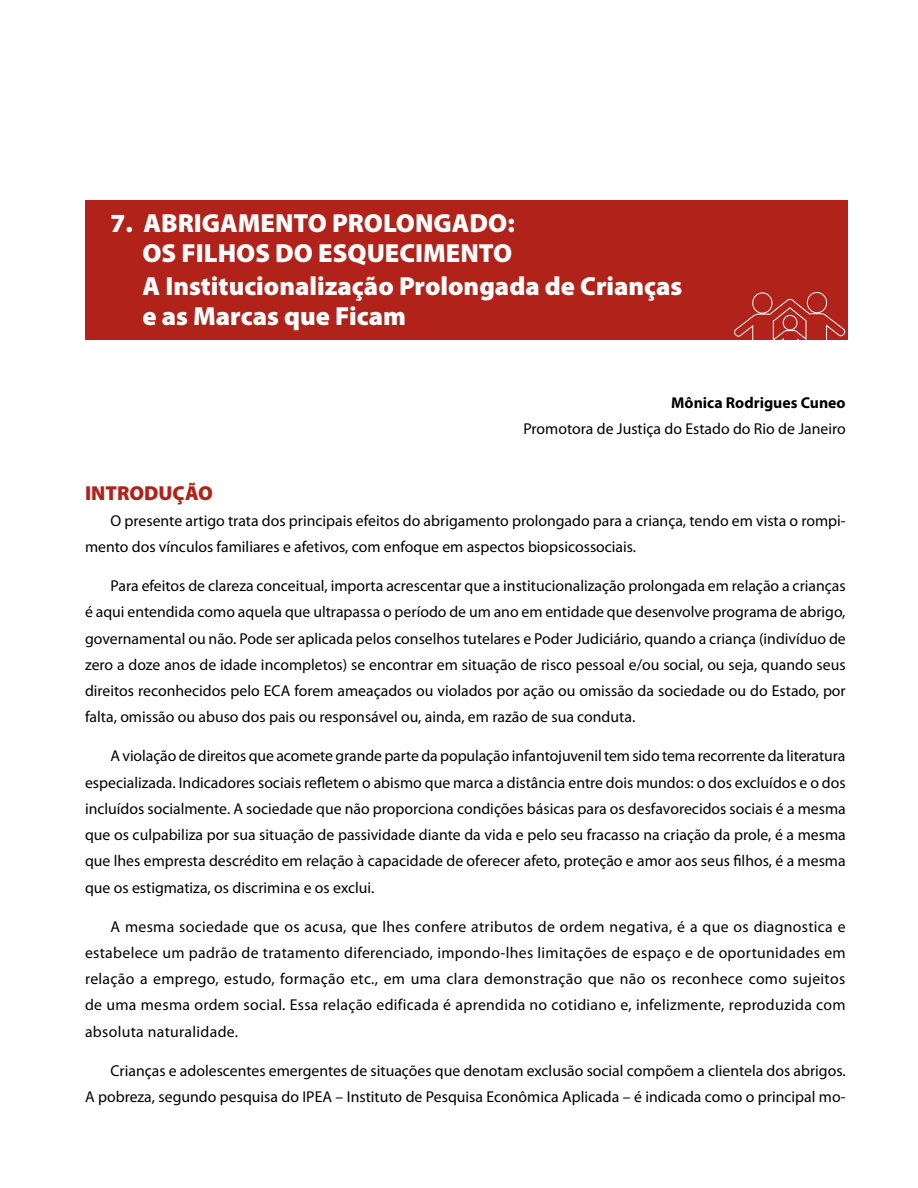
<style>
.page{position:relative;width:918px;height:1188px;background:#fff}
.page>*{position:absolute;margin:0;border:0;box-sizing:border-box;transform-origin:0 0}
.t1{font:900 26.25px/30px "Myriad Pro";color:#fff;text-align:right}
.t2{font:900 20.25px "Myriad Pro";color:#b1221a}
.t3{font:15.75px/26.2px "Myriad Pro";color:#000;text-align:justify}
.t4{font:700 15.75px "Myriad Pro";color:#000}
</style>
<div class="page">
<div style="left:85px;top:200px;width:762px;height:140px;background:#b1221a"></div>
<svg style="left:734px;top:292px;width:111px;height:48px"></svg>
<h1 class="t1" style="left:111px;top:208px;width:406px">7. ABRIGAMENTO PROLONGADO:<br>OS FILHOS DO ESQUECIMENTO</h1>
<h1 class="t1" style="left:142px;top:271px;width:542px;text-align:left">A Institucionalização Prolongada de Crianças e as Marcas que Ficam</h1>
<p class="t4" style="left:671px;top:393px;width:176px">Mônica Rodrigues Cuneo</p>
<p class="t3" style="left:523px;top:416px;width:324px">Promotora de Justiça do Estado do Rio de Janeiro</p>
<p class="t2" style="left:85px;top:481px;width:129px">INTRODUÇÃO</p>
<p class="t3" style="left:85px;top:507px;width:762px;text-indent:26px">O presente artigo trata dos principais efeitos do abrigamento prolongado para a criança, tendo em vista o rompi&shy;mento dos vínculos familiares e afetivos, com enfoque em aspectos biopsicossociais.</p>
<p class="t3" style="left:85px;top:572px;width:762px;text-indent:26px">Para efeitos de clareza conceitual, importa acrescentar que a institucionalização prolongada em relação a crianças é aqui entendida como aquela que ultrapassa o período de um ano em entidade que desenvolve programa de abrigo, governamental ou não. Pode ser aplicada pelos conselhos tutelares e Poder Judiciário, quando a criança (indivíduo de zero a doze anos de idade incompletos) se encontrar em situação de risco pessoal e/ou social, ou seja, quando seus direitos reconhecidos pelo ECA forem ameaçados ou violados por ação ou omissão da sociedade ou do Estado, por falta, omissão ou abuso dos pais ou responsável ou, ainda, em razão de sua conduta.</p>
<p class="t3" style="left:85px;top:743px;width:762px;text-indent:26px">A violação de direitos que acomete grande parte da população infantojuvenil tem sido tema recorrente da literatura especializada. Indicadores sociais refletem o abismo que marca a distância entre dois mundos: o dos excluídos e o dos incluídos socialmente. A sociedade que não proporciona condições básicas para os desfavorecidos sociais é a mesma que os culpabiliza por sua situação de passividade diante da vida e pelo seu fracasso na criação da prole, é a mesma que lhes empresta descrédito em relação à capacidade de oferecer afeto, proteção e amor aos seus filhos, é a mesma que os estigmatiza, os discrimina e os exclui.</p>
<p class="t3" style="left:85px;top:913px;width:762px;text-indent:26px">A mesma sociedade que os acusa, que lhes confere atributos de ordem negativa, é a que os diagnostica e estabelece um padrão de tratamento diferenciado, impondo-lhes limitações de espaço e de oportunidades em relação a emprego, estudo, formação etc., em uma clara demonstração que não os reconhece como sujeitos de uma mesma ordem social. Essa relação edificada é aprendida no cotidiano e, infelizmente, reproduzida com absoluta naturalidade.</p>
<p class="t3" style="left:85px;top:1057px;width:762px;text-align:right">Crianças e adolescentes emergentes de situações que denotam exclusão social compõem a clientela dos abrigos.<br>A pobreza, segundo pesquisa do IPEA – Instituto de Pesquisa Econômica Aplicada – é indicada como o principal mo-</p>
</div>
